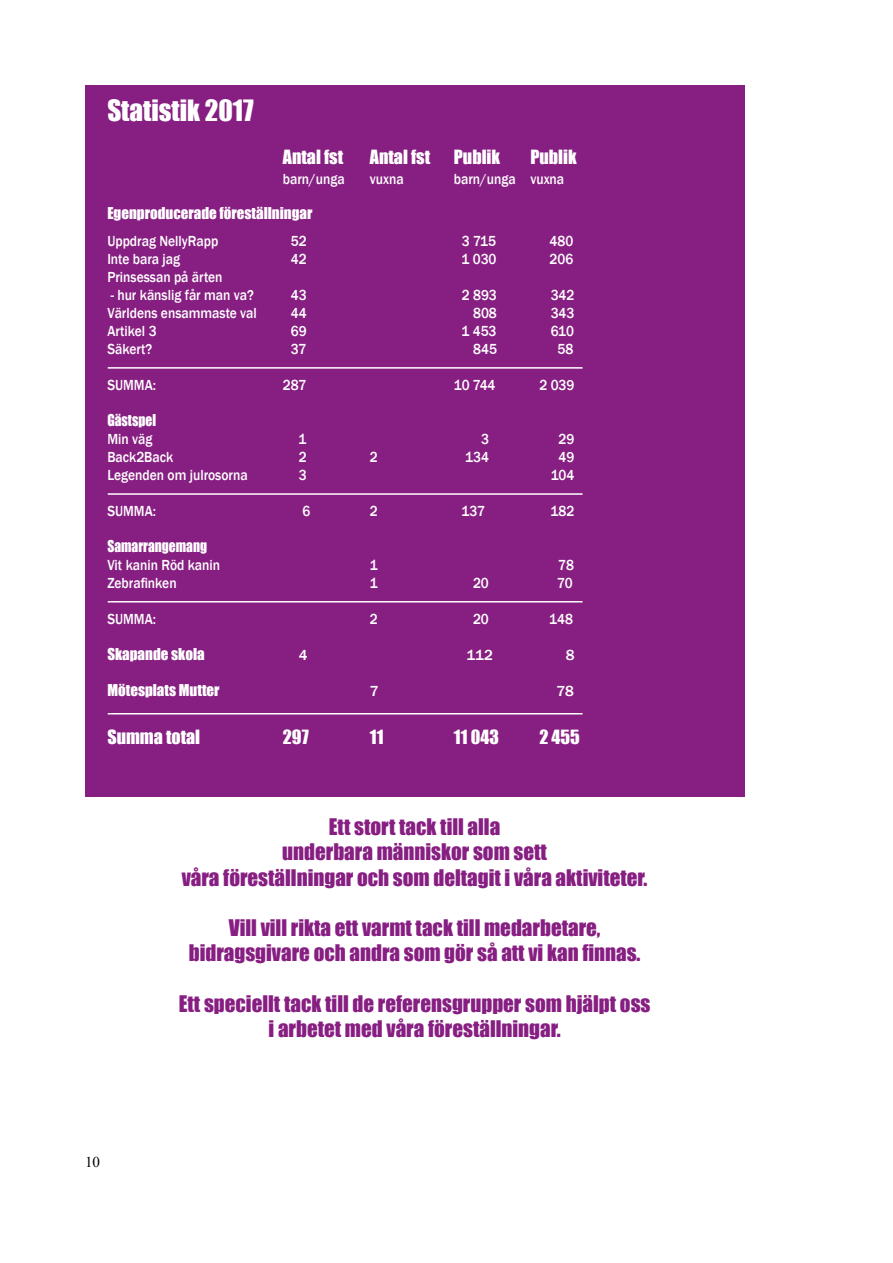
<style>
.page{position:relative;width:893px;height:1263px;background:#fff}
.page>*{position:absolute;margin:0;border:0;box-sizing:border-box;transform-origin:0 0}
.t1{font:27px "Impact";color:#fff}
.t2{font:21px/25.2px "Impact";color:#871f82;text-align:center}
.t3{font:18px "Impact";color:#fff}
.t4{font:500 15px "Franklin Gothic";color:#fff;scale:.9 1}
.t5{font:15px "Impact";color:#fff}
.t6{font:15px "Impact";color:#fff;scale:.9 1}
.t7{font:500 15px "Franklin Gothic";color:#fff}
.t8{font:15px "Times New Roman";color:#000}
.s1{color:#871f82}
</style>
<div class="page">
<div style="left:85px;top:85px;width:659px;height:712px;background:#871f82"></div>
<hr style="left:108px;top:367px;width:475px;height:2px;background:#fff">
<hr style="left:108px;top:493px;width:475px;height:2px;background:#fff">
<hr style="left:108px;top:601px;width:475px;height:1px;background:#fff">
<hr style="left:108px;top:713px;width:475px;height:1px;background:#fff">
<h1 class="t1" style="left:107px;top:90px;width:148px">Statistik 2017</h1>
<p class="t3" style="left:283px;top:143px;width:62px">Antal fst</p>
<p class="t3" style="left:370px;top:143px;width:62px">Antal fst</p>
<p class="t3" style="left:454px;top:143px;width:48px">Publik</p>
<p class="t3" style="left:530px;top:143px;width:48px">Publik</p>
<p class="t4" style="left:283px;top:170px;width:70px">barn/unga</p>
<p class="t4" style="left:370px;top:170px;width:39px">vuxna</p>
<p class="t4" style="left:454px;top:170px;width:124px">barn/unga vuxna</p>
<p class="t5" style="left:107px;top:202px;width:207px">Egenproducerade föreställningar</p>
<p class="t4" style="left:107px;top:231px;width:125px">Uppdrag NellyRapp</p>
<p class="t4" style="left:291px;top:231px;width:19px">52</p>
<p class="t4" style="left:462px;top:231px;width:40px">3 715</p>
<p class="t4" style="left:550px;top:231px;width:28px">480</p>
<p class="t4" style="left:107px;top:249px;width:82px">Inte bara jag</p>
<p class="t4" style="left:291px;top:249px;width:19px">42</p>
<p class="t4" style="left:461px;top:249px;width:40px">1 030</p>
<p class="t4" style="left:550px;top:249px;width:28px">206</p>
<p class="t4" style="left:107px;top:267px;width:129px">Prinsessan på ärten</p>
<p class="t4" style="left:111px;top:285px;width:160px">- hur känslig får man va?</p>
<p class="t4" style="left:283px;top:285px;width:28px"><span class="s1">0</span>43</p>
<p class="t4" style="left:462px;top:285px;width:40px">2 893</p>
<p class="t4" style="left:551px;top:285px;width:28px">342</p>
<p class="t4" style="left:107px;top:303px;width:167px">Världens ensammaste val</p>
<p class="t4" style="left:291px;top:303px;width:19px">44</p>
<p class="t4" style="left:473px;top:303px;width:28px">808</p>
<p class="t4" style="left:551px;top:303px;width:28px">343</p>
<p class="t4" style="left:107px;top:321px;width:56px">Artikel 3</p>
<p class="t4" style="left:291px;top:321px;width:19px">69</p>
<p class="t4" style="left:461px;top:321px;width:40px">1 453</p>
<p class="t4" style="left:551px;top:321px;width:27px">610</p>
<p class="t4" style="left:107px;top:339px;width:51px">Säkert?</p>
<p class="t4" style="left:291px;top:339px;width:19px">37</p>
<p class="t4" style="left:462px;top:339px;width:40px"><span class="s1">0</span> 845</p>
<p class="t4" style="left:557px;top:339px;width:19px">58</p>
<p class="t4" style="left:107px;top:375px;width:56px">SUMMA:</p>
<p class="t4" style="left:283px;top:375px;width:28px">287</p>
<p class="t4" style="left:454px;top:375px;width:48px">10 744</p>
<p class="t4" style="left:539px;top:375px;width:40px">2 039</p>
<p class="t6" style="left:107px;top:408px;width:56px">Gästspel</p>
<p class="t4" style="left:107px;top:429px;width:52px">Min väg</p>
<p class="t4" style="left:481px;top:429px;width:10px">3</p>
<p class="t4" style="left:559px;top:429px;width:19px">29</p>
<p class="t4" style="left:107px;top:447px;width:75px">Back2Back</p>
<p class="t4" style="left:299px;top:447px;width:10px">2</p>
<p class="t4" style="left:370px;top:447px;width:10px">2</p>
<p class="t4" style="left:454px;top:447px;width:40px"><span class="s1">0</span> 134</p>
<p class="t4" style="left:559px;top:447px;width:19px">49</p>
<p class="t4" style="left:107px;top:465px;width:157px">Legenden om julrosorna</p>
<p class="t4" style="left:299px;top:465px;width:10px">3</p>
<p class="t4" style="left:551px;top:465px;width:28px">104</p>
<p class="t4" style="left:107px;top:501px;width:56px">SUMMA:</p>
<p class="t4" style="left:302px;top:501px;width:10px">6</p>
<p class="t4" style="left:370px;top:501px;width:10px">2</p>
<p class="t4" style="left:461px;top:501px;width:28px">137</p>
<p class="t4" style="left:550px;top:501px;width:28px">182</p>
<p class="t6" style="left:107px;top:534px;width:112px">Samarrangemang</p>
<p class="t4" style="left:107px;top:555px;width:127px">Vit kanin Röd kanin</p>
<p class="t4" style="left:370px;top:555px;width:10px">1</p>
<p class="t4" style="left:558px;top:555px;width:19px">78</p>
<p class="t4" style="left:107px;top:573px;width:79px">Zebrafinken</p>
<p class="t4" style="left:370px;top:573px;width:10px">1</p>
<p class="t4" style="left:473px;top:573px;width:19px">20</p>
<p class="t4" style="left:557px;top:573px;width:19px">70</p>
<p class="t4" style="left:107px;top:609px;width:56px">SUMMA:</p>
<p class="t4" style="left:370px;top:609px;width:10px">2</p>
<p class="t4" style="left:473px;top:609px;width:19px">20</p>
<p class="t4" style="left:549px;top:609px;width:28px">148</p>
<p class="t5" style="left:107px;top:642px;width:99px">Skapande skola</p>
<p class="t7" style="left:299px;top:645px;width:10px">4</p>
<p class="t7" style="left:466px;top:645px;width:28px">112</p>
<p class="t7" style="left:566px;top:645px;width:10px">8</p>
<p class="t5" style="left:107px;top:678px;width:114px">Mötesplats Mutter</p>
<p class="t7" style="left:370px;top:681px;width:10px">7</p>
<p class="t7" style="left:556px;top:681px;width:19px">78</p>
<p class="t3" style="left:107px;top:723px;width:94px">Summa total</p>
<p class="t3" style="left:283px;top:723px;width:27px">297</p>
<p class="t3" style="left:370px;top:723px;width:15px">11</p>
<p class="t3" style="left:454px;top:723px;width:47px">11 043</p>
<p class="t3" style="left:539px;top:723px;width:42px">2 455</p>
<p class="t8" style="left:85px;top:1151px;width:16px">10</p>
<h2 class="t2" style="left:182px;top:814px;width:467px">Ett stort tack till alla<br>underbara människor som sett<br>våra föreställningar och som deltagit i våra aktiviteter.</h2>
<h2 class="t2" style="left:189px;top:915px;width:453px">Vill vill rikta ett varmt tack till medarbetare, bidragsgivare och andra som gör så att vi kan finnas.</h2>
<h2 class="t2" style="left:179px;top:990px;width:473px">Ett speciellt tack till de referensgrupper som hjälpt oss i arbetet med våra föreställningar.</h2>
</div>
